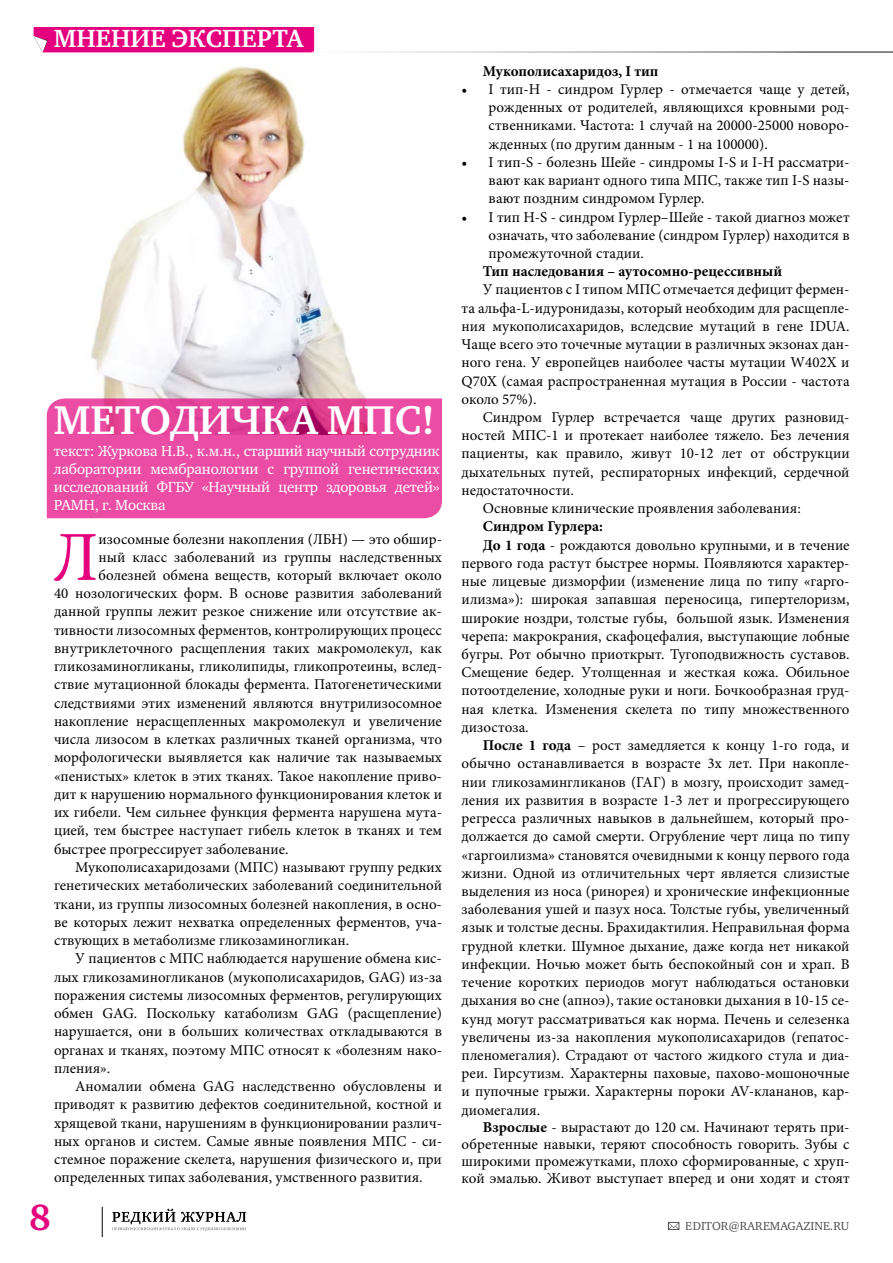
<style>
.page{position:relative;width:893px;height:1263px;background:#fff}
.page>*{position:absolute;margin:0;border:0;box-sizing:border-box;transform-origin:0 0}
.t1{font:70.35px "Minion Pro";color:#e5007d}
.t2{font:700 41.25px "Charter ITC";color:#fff}
.t3{font:700 37.5px "Charter ITC";color:#e5007d}
.t4{font:700 25.5px "Charter ITC";color:#fff}
.t5{font:15px/18.1px "Minion Pro";color:#000;text-align:justify}
.t6{font:15px/18px "Charter ITC";letter-spacing:-.01em;color:#fff;text-align:justify}
.t7{font:700 15px "Minion Pro";color:#000}
.t8{font:12px "Charter ITC";color:#000}
.s1{font-weight:700}
</style>
<div class="page">
<svg style="left:668px;top:1222px;width:11px;height:8px"></svg>
<hr style="left:102px;top:1207px;width:1px;height:30px;background:#000">
<svg style="left:112px;top:1209px;width:134px;height:22px"></svg>
<img style="left:91px;top:66px;width:275px;height:332px">
<svg style="left:47px;top:398px;width:395px;height:120px;background:#e94aa0"></svg>
<svg style="left:34px;top:27px;width:859px;height:26px"></svg>
<h3 class="t4" style="left:54px;top:23px;width:251px">МНЕНИЕ ЭКСПЕРТА</h3>
<h2 class="t2" style="left:54px;top:394px;width:383px">МЕТОДИЧКА МПС!</h2>
<p class="t6" style="left:54px;top:442px;width:387px">текст: Журкова Н.В., к.м.н., старший научный сотрудник лаборатории мембранологии с группой генетических исследований ФГБУ «Научный центр здоровья детей» РАМН, г. Москва</p>
<h1 class="t1" style="left:53px;top:510px;width:47px">Л</h1>
<p class="t5" style="left:99px;top:530px;width:345px">изосомные болезни накопления (ЛБН) — это обшир-</p>
<p class="t5" style="left:99px;top:548px;width:345px">ный класс заболеваний из группы наследственных</p>
<p class="t5" style="left:99px;top:566px;width:345px">болезней обмена веществ, который включает около</p>
<p class="t5" style="left:54px;top:584px;width:389px">40 нозологических форм. В основе развития заболеваний</p>
<p class="t5" style="left:54px;top:603px;width:389px">данной группы лежит резкое снижение или отсутствие ак-</p>
<p class="t5" style="left:54px;top:621px;width:389px">тивности лизосомных ферментов, контролирующих процесс</p>
<p class="t5" style="left:54px;top:639px;width:389px">внутриклеточного расщепления таких макромолекул, как</p>
<p class="t5" style="left:54px;top:657px;width:389px">гликозаминогликаны, гликолипиды, гликопротеины, вслед-</p>
<p class="t5" style="left:54px;top:676px;width:389px">ствие мутационной блокады фермента. Патогенетическими</p>
<p class="t5" style="left:54px;top:694px;width:389px">следствиями этих изменений являются внутрилизосомное</p>
<p class="t5" style="left:54px;top:712px;width:389px">накопление нерасщепленных макромолекул и увеличение</p>
<p class="t5" style="left:54px;top:730px;width:389px">числа лизосом в клетках различных тканей организма, что</p>
<p class="t5" style="left:54px;top:749px;width:389px">морфологически выявляется как наличие так называемых</p>
<p class="t5" style="left:54px;top:767px;width:389px">«пенистых» клеток в этих тканях. Такое накопление приво-</p>
<p class="t5" style="left:54px;top:785px;width:389px">дит к нарушению нормального функционирования клеток и</p>
<p class="t5" style="left:54px;top:803px;width:389px">их гибели. Чем сильнее функция фермента нарушена мута-</p>
<p class="t5" style="left:54px;top:822px;width:389px">цией, тем быстрее наступает гибель клеток в тканях и тем</p>
<p class="t5" style="left:54px;top:840px;width:236px">быстрее прогрессирует заболевание.</p>
<p class="t5" style="left:75px;top:858px;width:368px">Мукополисахаридозами (МПС) называют группу редких</p>
<p class="t5" style="left:54px;top:876px;width:389px">генетических метаболических заболеваний соединительной</p>
<p class="t5" style="left:54px;top:895px;width:389px">ткани, из группы лизосомных болезней накопления, в осно-</p>
<p class="t5" style="left:54px;top:913px;width:389px">ве которых лежит нехватка определенных ферментов, уча-</p>
<p class="t5" style="left:54px;top:931px;width:297px">ствующих в метаболизме гликозаминогликан.</p>
<p class="t5" style="left:75px;top:949px;width:368px">У пациентов с МПС наблюдается нарушение обмена кис-</p>
<p class="t5" style="left:54px;top:968px;width:389px">лых гликозаминогликанов (мукополисахаридов, GAG) из-за</p>
<p class="t5" style="left:54px;top:986px;width:389px">поражения системы лизосомных ферментов, регулирующих</p>
<p class="t5" style="left:54px;top:1004px;width:389px">обмен GAG. Поскольку катаболизм GAG (расщепление)</p>
<p class="t5" style="left:54px;top:1022px;width:389px">нарушается, они в больших количествах откладываются в</p>
<p class="t5" style="left:54px;top:1041px;width:389px">органах и тканях, поэтому МПС относят к «болезням нако-</p>
<p class="t5" style="left:54px;top:1059px;width:58px">пления».</p>
<p class="t5" style="left:75px;top:1077px;width:368px">Аномалии обмена GAG наследственно обусловлены и</p>
<p class="t5" style="left:54px;top:1095px;width:389px">приводят к развитию дефектов соединительной, костной и</p>
<p class="t5" style="left:54px;top:1114px;width:389px">хрящевой ткани, нарушениям в функционировании различ-</p>
<p class="t5" style="left:54px;top:1132px;width:389px">ных органов и систем. Самые явные появления МПС - си-</p>
<p class="t5" style="left:54px;top:1150px;width:389px">стемное поражение скелета, нарушения физического и, при</p>
<p class="t5" style="left:54px;top:1168px;width:370px">определенных типах заболевания, умственного развития.</p>
<h3 class="t3" style="left:29px;top:1194px;width:23px">8</h3>
<p class="t7" style="left:483px;top:60px;width:177px">Мукополисахаридоз, I тип</p>
<p class="t5" style="left:489px;top:80px;width:362px;text-indent:-27px">• I тип-Н - синдром Гурлер - отмечается чаще у детей, рожденных от родителей, являющихся кровными род&shy;ственниками. Частота: 1 случай на 20000-25000 новоро&shy;жденных (по другим данным - 1 на 100000).</p>
<p class="t5" style="left:489px;top:153px;width:362px;text-indent:-27px">• I тип-S - болезнь Шейе - синдромы I-S и I-H рассматри&shy;вают как вариант одного типа МПС, также тип I-S назы&shy;вают поздним синдромом Гурлер.</p>
<p class="t5" style="left:489px;top:208px;width:362px;text-indent:-27px">• I тип H-S - синдром Гурлер–Шейе - такой диагноз может означать, что заболевание (синдром Гурлер) находится в промежуточной стадии.</p>
<p class="t7" style="left:483px;top:261px;width:301px">Тип наследования – аутосомно-рецессивный</p>
<p class="t5" style="left:462px;top:281px;width:389px;text-indent:21px">У пациентов с I типом МПС отмечается дефицит фермен&shy;та альфа-L-идуронидазы, который необходим для расщепле&shy;ния мукополисахаридов, вследсвие мутаций в гене IDUA.<br>Чаще всего это точечные мутации в различных экзонах дан&shy;ного гена. У европейцев наиболее часты мутации W402X и Q70X (самая распространенная мутация в России - частота около 57%).</p>
<p class="t5" style="left:483px;top:408px;width:368px">Синдром Гурлер встречается чаще других разновид-</p>
<p class="t5" style="left:462px;top:426px;width:389px">ностей МПС-1 и протекает наиболее тяжело. Без лечения</p>
<p class="t5" style="left:462px;top:445px;width:389px">пациенты, как правило, живут 10-12 лет от обструкции</p>
<p class="t5" style="left:462px;top:463px;width:389px">дыхательных путей, респираторных инфекций, сердечной</p>
<p class="t5" style="left:462px;top:481px;width:114px">недостаточности.</p>
<p class="t5" style="left:483px;top:499px;width:319px">Основные клинические проявления заболевания:</p>
<p class="t7" style="left:483px;top:516px;width:122px">Синдром Гурлера:</p>
<p class="t5" style="left:483px;top:536px;width:368px"><span class="s1">До 1 года</span> - рождаются довольно крупными, и в течение</p>
<p class="t5" style="left:462px;top:554px;width:389px">первого года растут быстрее нормы. Появляются характер-</p>
<p class="t5" style="left:462px;top:572px;width:389px">ные лицевые дизморфии (изменение лица по типу «гарго-</p>
<p class="t5" style="left:462px;top:590px;width:389px">илизма»): широкая запавшая переносица, гипертелоризм,</p>
<p class="t5" style="left:462px;top:609px;width:389px">широкие ноздри, толстые губы, большой язык. Изменения</p>
<p class="t5" style="left:462px;top:627px;width:389px">черепа: макрокрания, скафоцефалия, выступающие лобные</p>
<p class="t5" style="left:462px;top:645px;width:389px">бугры. Рот обычно приоткрыт. Тугоподвижность суставов.</p>
<p class="t5" style="left:462px;top:663px;width:389px">Смещение бедер. Утолщенная и жесткая кожа. Обильное</p>
<p class="t5" style="left:462px;top:682px;width:389px">потоотделение, холодные руки и ноги. Бочкообразная груд-</p>
<p class="t5" style="left:462px;top:700px;width:389px">ная клетка. Изменения скелета по типу множественного</p>
<p class="t5" style="left:462px;top:718px;width:69px">дизостоза.</p>
<p class="t5" style="left:483px;top:736px;width:368px"><span class="s1">После 1 года</span> – рост замедляется к концу 1-го года, и</p>
<p class="t5" style="left:462px;top:754px;width:389px">обычно останавливается в возрасте 3х лет. При накопле-</p>
<p class="t5" style="left:462px;top:773px;width:389px">нии гликозамингликанов (ГАГ) в мозгу, происходит замед-</p>
<p class="t5" style="left:462px;top:791px;width:389px">ления их развития в возрасте 1-3 лет и прогрессирующего</p>
<p class="t5" style="left:462px;top:809px;width:389px">регресса различных навыков в дальнейшем, который про-</p>
<p class="t5" style="left:462px;top:827px;width:389px">должается до самой смерти. Огрубление черт лица по типу</p>
<p class="t5" style="left:462px;top:846px;width:389px">«гаргоилизма» становятся очевидными к концу первого года</p>
<p class="t5" style="left:462px;top:864px;width:389px">жизни. Одной из отличительных черт является слизистые</p>
<p class="t5" style="left:462px;top:882px;width:389px">выделения из носа (ринорея) и хронические инфекционные</p>
<p class="t5" style="left:462px;top:900px;width:389px">заболевания ушей и пазух носа. Толстые губы, увеличенный</p>
<p class="t5" style="left:462px;top:918px;width:389px">язык и толстые десны. Брахидактилия. Неправильная форма</p>
<p class="t5" style="left:462px;top:937px;width:389px">грудной клетки. Шумное дыхание, даже когда нет никакой</p>
<p class="t5" style="left:462px;top:955px;width:389px">инфекции. Ночью может быть беспокойный сон и храп. В</p>
<p class="t5" style="left:462px;top:973px;width:389px">течение коротких периодов могут наблюдаться остановки</p>
<p class="t5" style="left:462px;top:991px;width:389px">дыхания во сне (апноэ), такие остановки дыхания в 10-15 се-</p>
<p class="t5" style="left:462px;top:1010px;width:389px">кунд могут рассматриваться как норма. Печень и селезенка</p>
<p class="t5" style="left:462px;top:1028px;width:389px">увеличены из-за накопления мукополисахаридов (гепатос-</p>
<p class="t5" style="left:462px;top:1046px;width:389px">пленомегалия). Страдают от частого жидкого стула и диа-</p>
<p class="t5" style="left:462px;top:1064px;width:389px">реи. Гирсутизм. Характерны паховые, пахово-мошоночные</p>
<p class="t5" style="left:462px;top:1083px;width:389px">и пупочные грыжи. Характерны пороки AV-клананов, кар-</p>
<p class="t5" style="left:462px;top:1101px;width:80px">диомегалия.</p>
<p class="t5" style="left:483px;top:1118px;width:368px"><span class="s1">Взрослые</span> - вырастают до 120 см. Начинают терять при-</p>
<p class="t5" style="left:462px;top:1135px;width:389px">обретенные навыки, теряют способность говорить. Зубы с</p>
<p class="t5" style="left:462px;top:1152px;width:389px">широкими промежутками, плохо сформированные, с хруп-</p>
<p class="t5" style="left:462px;top:1169px;width:389px">кой эмалью. Живот выступает вперед и они ходят и стоят</p>
<p class="t8" style="left:686px;top:1218px;width:165px">EDITOR@RAREMAGAZINE.RU</p>
</div>
